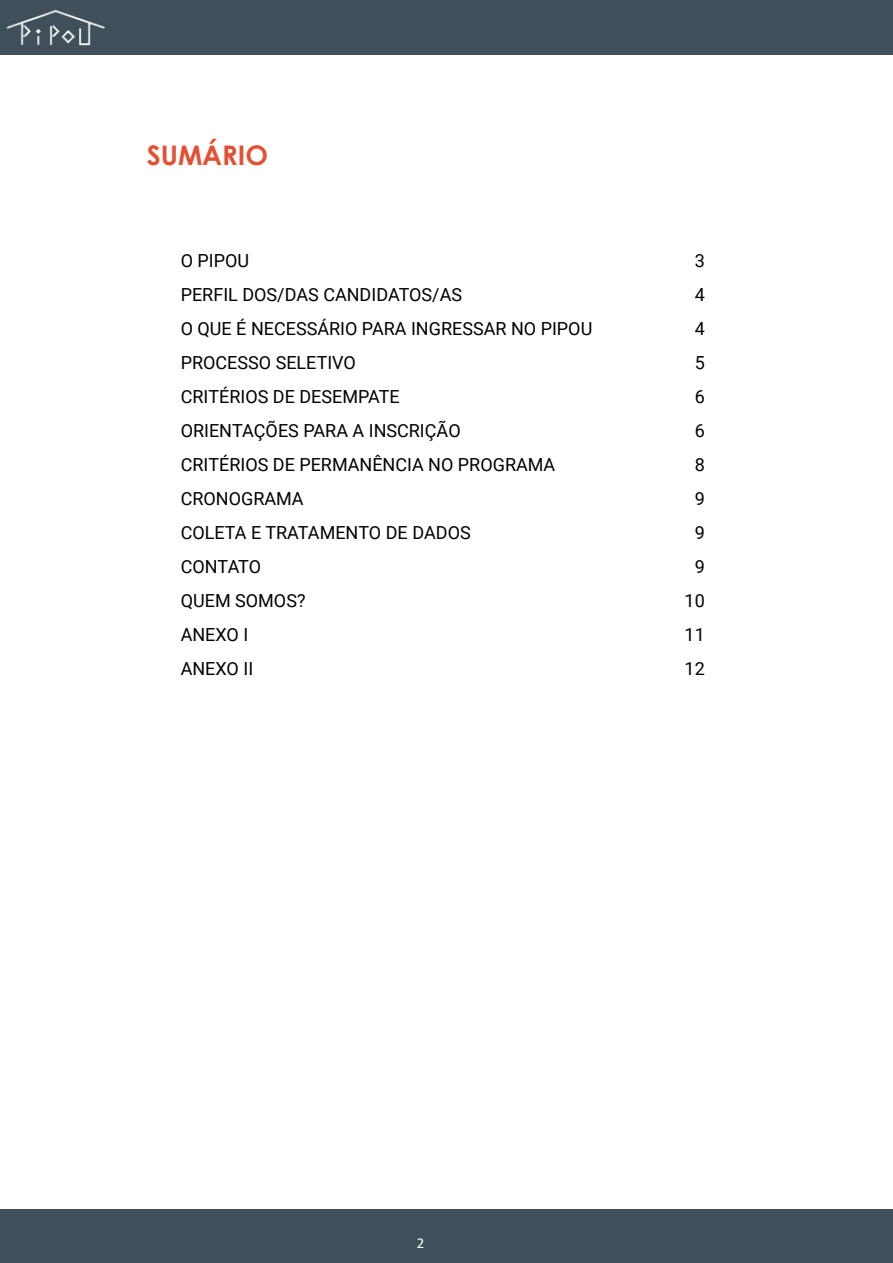
<style>
.page{position:relative;width:893px;height:1263px;background:#fff}
.page>*{position:absolute;margin:0;border:0;box-sizing:border-box;transform-origin:0 0}
.t1{font:700 27px "Century Gothic";color:#e35032}
.t2{font:18px "Roboto";color:#000}
.t3{font:15px "Calibri";color:#fff}
</style>
<div class="page">
<div style="left:0;top:0;width:893px;height:54px;background:#3f505a"></div>
<div style="left:0;top:1209px;width:893px;height:54px;background:#3f505a"></div>
<img style="left:2px;top:9px;width:107px;height:46px">
<h1 class="t1" style="left:147px;top:135px;width:123px">SUMÁRIO</h1>
<p class="t2" style="left:181px;top:248px;width:70px">O PIPOU</p>
<p class="t2" style="left:695px;top:248px;width:12px">3</p>
<p class="t2" style="left:181px;top:282px;width:283px">PERFIL DOS/DAS CANDIDATOS/AS</p>
<p class="t2" style="left:695px;top:282px;width:12px">4</p>
<p class="t2" style="left:181px;top:316px;width:413px">O QUE É NECESSÁRIO PARA INGRESSAR NO PIPOU</p>
<p class="t2" style="left:695px;top:316px;width:12px">4</p>
<p class="t2" style="left:181px;top:350px;width:177px">PROCESSO SELETIVO</p>
<p class="t2" style="left:695px;top:350px;width:12px">5</p>
<p class="t2" style="left:181px;top:384px;width:221px">CRITÉRIOS DE DESEMPATE</p>
<p class="t2" style="left:695px;top:384px;width:12px">6</p>
<p class="t2" style="left:181px;top:418px;width:281px">ORIENTAÇÕES PARA A INSCRIÇÃO</p>
<p class="t2" style="left:695px;top:418px;width:12px">6</p>
<p class="t2" style="left:181px;top:452px;width:376px">CRITÉRIOS DE PERMANÊNCIA NO PROGRAMA</p>
<p class="t2" style="left:695px;top:452px;width:12px">8</p>
<p class="t2" style="left:181px;top:486px;width:124px">CRONOGRAMA</p>
<p class="t2" style="left:695px;top:486px;width:12px">9</p>
<p class="t2" style="left:181px;top:520px;width:292px">COLETA E TRATAMENTO DE DADOS</p>
<p class="t2" style="left:695px;top:520px;width:12px">9</p>
<p class="t2" style="left:181px;top:554px;width:82px">CONTATO</p>
<p class="t2" style="left:695px;top:554px;width:12px">9</p>
<p class="t2" style="left:181px;top:588px;width:126px">QUEM SOMOS?</p>
<p class="t2" style="left:685px;top:588px;width:22px">10</p>
<p class="t2" style="left:181px;top:622px;width:69px">ANEXO I</p>
<p class="t2" style="left:685px;top:622px;width:22px">11</p>
<p class="t2" style="left:181px;top:656px;width:74px">ANEXO II</p>
<p class="t2" style="left:685px;top:656px;width:22px">12</p>
<p class="t3" style="left:417px;top:1232px;width:9px">2</p>
</div>
